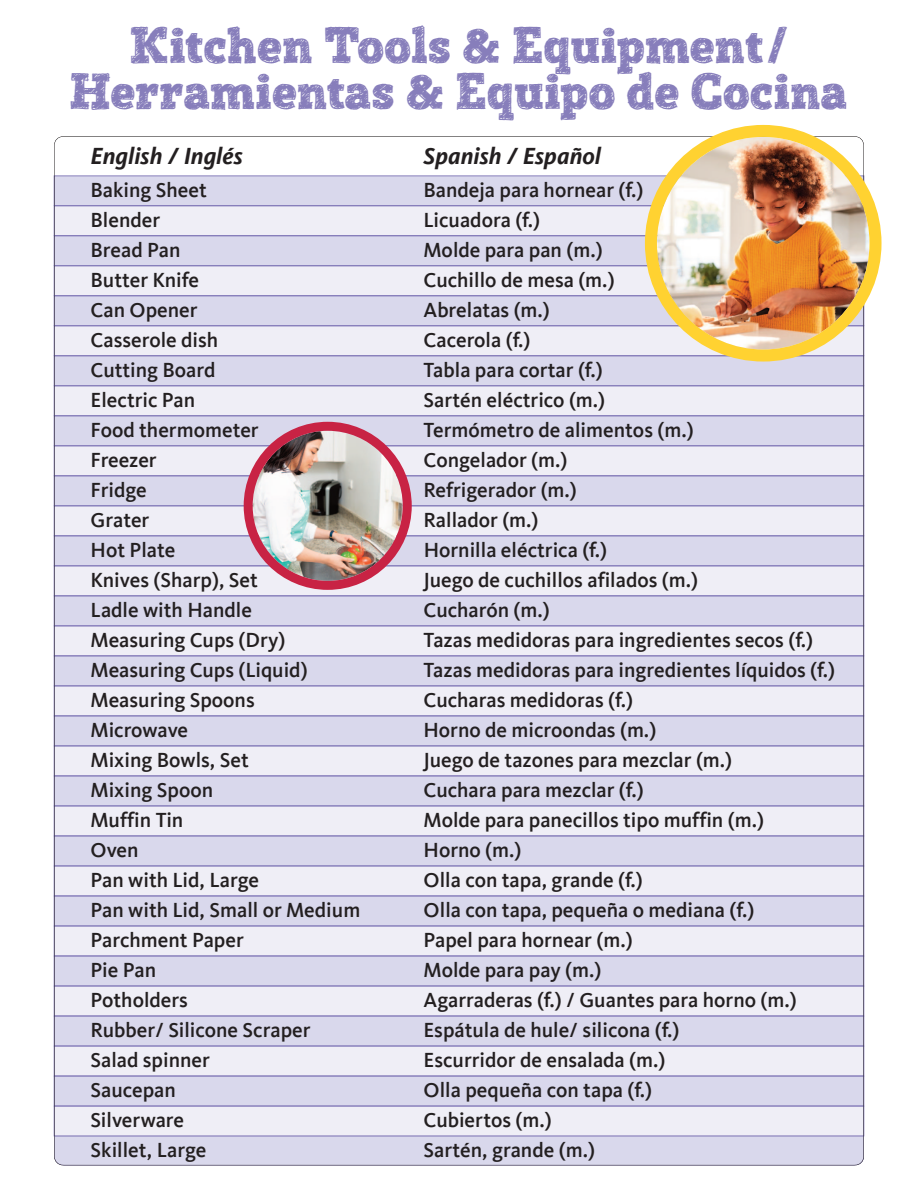
<style>
.page{position:relative;width:918px;height:1188px;background:#fff}
.page>*{position:absolute;margin:0;border:0;box-sizing:border-box;transform-origin:0 0}
.t1{font:49.5px/46.5px "Posterizer KG Sketch";color:#877ebb;text-align:center}
.t2{font:italic 700 24px "Kievit Offc";color:#231f20}
.t3{font:500 21px "Kievit Offc";color:#231f20}
.s1{font-size:46.5px}
</style>
<div class="page">
<svg style="left:54px;top:1136px;width:810px;height:29px;background:#d6d4e9"></svg>
<div style="left:54px;top:176px;width:810px;height:29px;background:#d9d8ec"></div>
<div style="left:54px;top:176px;width:810px;height:30px;border:1px solid #877ebb"></div>
<div style="left:54px;top:206px;width:810px;height:29px;background:#efeef6"></div>
<div style="left:54px;top:206px;width:810px;height:30px;border:1px solid #877ebb"></div>
<div style="left:54px;top:236px;width:810px;height:29px;background:#d9d8ec"></div>
<div style="left:54px;top:236px;width:810px;height:30px;border:1px solid #877ebb"></div>
<div style="left:54px;top:266px;width:810px;height:29px;background:#efeef6"></div>
<div style="left:54px;top:266px;width:810px;height:30px;border:1px solid #877ebb"></div>
<div style="left:54px;top:296px;width:810px;height:29px;background:#d9d8ec"></div>
<div style="left:54px;top:296px;width:810px;height:30px;border:1px solid #877ebb"></div>
<div style="left:54px;top:326px;width:810px;height:29px;background:#efeef6"></div>
<div style="left:54px;top:326px;width:810px;height:30px;border:1px solid #877ebb"></div>
<div style="left:54px;top:356px;width:810px;height:29px;background:#d9d8ec"></div>
<div style="left:54px;top:356px;width:810px;height:30px;border:1px solid #877ebb"></div>
<div style="left:54px;top:386px;width:810px;height:29px;background:#efeef6"></div>
<div style="left:54px;top:386px;width:810px;height:30px;border:1px solid #877ebb"></div>
<div style="left:54px;top:416px;width:810px;height:29px;background:#d9d8ec"></div>
<div style="left:54px;top:416px;width:810px;height:30px;border:1px solid #877ebb"></div>
<div style="left:54px;top:446px;width:810px;height:29px;background:#efeef6"></div>
<div style="left:54px;top:446px;width:810px;height:30px;border:1px solid #877ebb"></div>
<div style="left:54px;top:476px;width:810px;height:29px;background:#d9d8ec"></div>
<div style="left:54px;top:476px;width:810px;height:30px;border:1px solid #877ebb"></div>
<div style="left:54px;top:506px;width:810px;height:29px;background:#efeef6"></div>
<div style="left:54px;top:506px;width:810px;height:30px;border:1px solid #877ebb"></div>
<div style="left:54px;top:536px;width:810px;height:29px;background:#d9d8ec"></div>
<div style="left:54px;top:536px;width:810px;height:30px;border:1px solid #877ebb"></div>
<div style="left:54px;top:566px;width:810px;height:29px;background:#efeef6"></div>
<div style="left:54px;top:566px;width:810px;height:30px;border:1px solid #877ebb"></div>
<div style="left:54px;top:596px;width:810px;height:30px;background:#d9d8ec"></div>
<div style="left:54px;top:596px;width:810px;height:30px;border:1px solid #877ebb"></div>
<div style="left:54px;top:626px;width:810px;height:30px;background:#efeef6"></div>
<div style="left:54px;top:626px;width:810px;height:30px;border:1px solid #877ebb"></div>
<div style="left:54px;top:656px;width:810px;height:30px;background:#d9d8ec"></div>
<div style="left:54px;top:656px;width:810px;height:30px;border:1px solid #877ebb"></div>
<div style="left:54px;top:686px;width:810px;height:30px;background:#efeef6"></div>
<div style="left:54px;top:686px;width:810px;height:30px;border:1px solid #877ebb"></div>
<div style="left:54px;top:716px;width:810px;height:30px;background:#d9d8ec"></div>
<div style="left:54px;top:716px;width:810px;height:30px;border:1px solid #877ebb"></div>
<div style="left:54px;top:746px;width:810px;height:30px;background:#efeef6"></div>
<div style="left:54px;top:746px;width:810px;height:30px;border:1px solid #877ebb"></div>
<div style="left:54px;top:776px;width:810px;height:30px;background:#d9d8ec"></div>
<div style="left:54px;top:776px;width:810px;height:30px;border:1px solid #877ebb"></div>
<div style="left:54px;top:806px;width:810px;height:30px;background:#efeef6"></div>
<div style="left:54px;top:806px;width:810px;height:30px;border:1px solid #877ebb"></div>
<div style="left:54px;top:836px;width:810px;height:30px;background:#d9d8ec"></div>
<div style="left:54px;top:836px;width:810px;height:30px;border:1px solid #877ebb"></div>
<div style="left:54px;top:866px;width:810px;height:30px;background:#efeef6"></div>
<div style="left:54px;top:866px;width:810px;height:30px;border:1px solid #877ebb"></div>
<div style="left:54px;top:896px;width:810px;height:30px;background:#d9d8ec"></div>
<div style="left:54px;top:896px;width:810px;height:30px;border:1px solid #877ebb"></div>
<div style="left:54px;top:926px;width:810px;height:30px;background:#efeef6"></div>
<div style="left:54px;top:926px;width:810px;height:30px;border:1px solid #877ebb"></div>
<div style="left:54px;top:956px;width:810px;height:30px;background:#d9d8ec"></div>
<div style="left:54px;top:956px;width:810px;height:30px;border:1px solid #877ebb"></div>
<div style="left:54px;top:986px;width:810px;height:30px;background:#efeef6"></div>
<div style="left:54px;top:986px;width:810px;height:30px;border:1px solid #877ebb"></div>
<div style="left:54px;top:1016px;width:810px;height:30px;background:#d9d8ec"></div>
<div style="left:54px;top:1016px;width:810px;height:30px;border:1px solid #877ebb"></div>
<div style="left:54px;top:1046px;width:810px;height:30px;background:#efeef6"></div>
<div style="left:54px;top:1046px;width:810px;height:30px;border:1px solid #877ebb"></div>
<div style="left:54px;top:1076px;width:810px;height:30px;background:#d9d8ec"></div>
<div style="left:54px;top:1076px;width:810px;height:30px;border:1px solid #877ebb"></div>
<div style="left:54px;top:1106px;width:810px;height:30px;background:#efeef6"></div>
<div style="left:54px;top:1106px;width:810px;height:30px;border:1px solid #877ebb"></div>
<img style="left:645px;top:125px;width:237px;height:237px">
<img style="left:244px;top:422px;width:168px;height:168px">
<h1 class="t1" style="left:69px;top:22px;width:780px">Kitchen Tools <span class="s1">&amp;</span> Equipment /<br>Herramientas <span class="s1">&amp;</span> Equipo de Cocina</h1>
<p class="t2" style="left:91px;top:142px;width:154px">English / Inglés</p>
<p class="t2" style="left:424px;top:142px;width:179px">Spanish / Español</p>
<p class="t3" style="left:91px;top:177px;width:118px">Baking Sheet</p>
<p class="t3" style="left:424px;top:177px;width:221px">Bandeja para hornear (f.)</p>
<p class="t3" style="left:91px;top:207px;width:71px">Blender</p>
<p class="t3" style="left:424px;top:207px;width:118px">Licuadora (f.)</p>
<p class="t3" style="left:91px;top:237px;width:91px">Bread Pan</p>
<p class="t3" style="left:424px;top:237px;width:181px">Molde para pan (m.)</p>
<p class="t3" style="left:91px;top:267px;width:110px">Butter Knife</p>
<p class="t3" style="left:424px;top:267px;width:192px">Cuchillo de mesa (m.)</p>
<p class="t3" style="left:91px;top:297px;width:109px">Can Opener</p>
<p class="t3" style="left:424px;top:297px;width:128px">Abrelatas (m.)</p>
<p class="t3" style="left:91px;top:327px;width:129px">Casserole dish</p>
<p class="t3" style="left:424px;top:327px;width:108px">Cacerola (f.)</p>
<p class="t3" style="left:91px;top:357px;width:127px">Cutting Board</p>
<p class="t3" style="left:424px;top:357px;width:181px">Tabla para cortar (f.)</p>
<p class="t3" style="left:91px;top:387px;width:106px">Electric Pan</p>
<p class="t3" style="left:424px;top:387px;width:183px">Sartén eléctrico (m.)</p>
<p class="t3" style="left:91px;top:417px;width:170px">Food thermometer</p>
<p class="t3" style="left:424px;top:417px;width:272px">Termómetro de alimentos (m.)</p>
<p class="t3" style="left:91px;top:447px;width:68px">Freezer</p>
<p class="t3" style="left:424px;top:447px;width:145px">Congelador (m.)</p>
<p class="t3" style="left:91px;top:477px;width:58px">Fridge</p>
<p class="t3" style="left:424px;top:477px;width:155px">Refrigerador (m.)</p>
<p class="t3" style="left:91px;top:507px;width:60px">Grater</p>
<p class="t3" style="left:424px;top:507px;width:116px">Rallador (m.)</p>
<p class="t3" style="left:91px;top:537px;width:86px">Hot Plate</p>
<p class="t3" style="left:424px;top:537px;width:185px">Hornilla eléctrica (f.)</p>
<p class="t3" style="left:91px;top:567px;width:169px">Knives (Sharp), Set</p>
<p class="t3" style="left:424px;top:567px;width:276px">Juego de cuchillos afilados (m.)</p>
<p class="t3" style="left:91px;top:597px;width:163px">Ladle with Handle</p>
<p class="t3" style="left:424px;top:597px;width:128px">Cucharón (m.)</p>
<p class="t3" style="left:91px;top:627px;width:196px">Measuring Cups (Dry)</p>
<p class="t3" style="left:424px;top:627px;width:391px">Tazas medidoras para ingredientes secos (f.)</p>
<p class="t3" style="left:91px;top:657px;width:219px">Measuring Cups (Liquid)</p>
<p class="t3" style="left:424px;top:657px;width:413px">Tazas medidoras para ingredientes líquidos (f.)</p>
<p class="t3" style="left:91px;top:687px;width:166px">Measuring Spoons</p>
<p class="t3" style="left:424px;top:687px;width:211px">Cucharas medidoras (f.)</p>
<p class="t3" style="left:91px;top:717px;width:99px">Microwave</p>
<p class="t3" style="left:424px;top:717px;width:234px">Horno de microondas (m.)</p>
<p class="t3" style="left:91px;top:747px;width:160px">Mixing Bowls, Set</p>
<p class="t3" style="left:424px;top:747px;width:310px">Juego de tazones para mezclar (m.)</p>
<p class="t3" style="left:91px;top:777px;width:124px">Mixing Spoon</p>
<p class="t3" style="left:424px;top:777px;width:222px">Cuchara para mezclar (f.)</p>
<p class="t3" style="left:91px;top:807px;width:94px">Muffin Tin</p>
<p class="t3" style="left:424px;top:807px;width:342px">Molde para panecillos tipo muffin (m.)</p>
<p class="t3" style="left:91px;top:837px;width:50px">Oven</p>
<p class="t3" style="left:424px;top:837px;width:99px">Horno (m.)</p>
<p class="t3" style="left:91px;top:867px;width:170px">Pan with Lid, Large</p>
<p class="t3" style="left:424px;top:867px;width:221px">Olla con tapa, grande (f.)</p>
<p class="t3" style="left:91px;top:897px;width:271px">Pan with Lid, Small or Medium</p>
<p class="t3" style="left:424px;top:897px;width:332px">Olla con tapa, pequeña o mediana (f.)</p>
<p class="t3" style="left:91px;top:927px;width:155px">Parchment Paper</p>
<p class="t3" style="left:424px;top:927px;width:211px">Papel para hornear (m.)</p>
<p class="t3" style="left:91px;top:957px;width:67px">Pie Pan</p>
<p class="t3" style="left:424px;top:957px;width:179px">Molde para pay (m.)</p>
<p class="t3" style="left:91px;top:987px;width:99px">Potholders</p>
<p class="t3" style="left:424px;top:987px;width:375px">Agarraderas (f.) / Guantes para horno (m.)</p>
<p class="t3" style="left:91px;top:1017px;width:221px">Rubber/ Silicone Scraper</p>
<p class="t3" style="left:424px;top:1017px;width:257px">Espátula de hule/ silicona (f.)</p>
<p class="t3" style="left:91px;top:1047px;width:121px">Salad spinner</p>
<p class="t3" style="left:424px;top:1047px;width:243px">Escurridor de ensalada (m.)</p>
<p class="t3" style="left:91px;top:1077px;width:87px">Saucepan</p>
<p class="t3" style="left:424px;top:1077px;width:230px">Olla pequeña con tapa (f.)</p>
<p class="t3" style="left:91px;top:1107px;width:95px">Silverware</p>
<p class="t3" style="left:424px;top:1107px;width:130px">Cubiertos (m.)</p>
<p class="t3" style="left:91px;top:1137px;width:117px">Skillet, Large</p>
<p class="t3" style="left:424px;top:1137px;width:173px">Sartén, grande (m.)</p>
</div>
